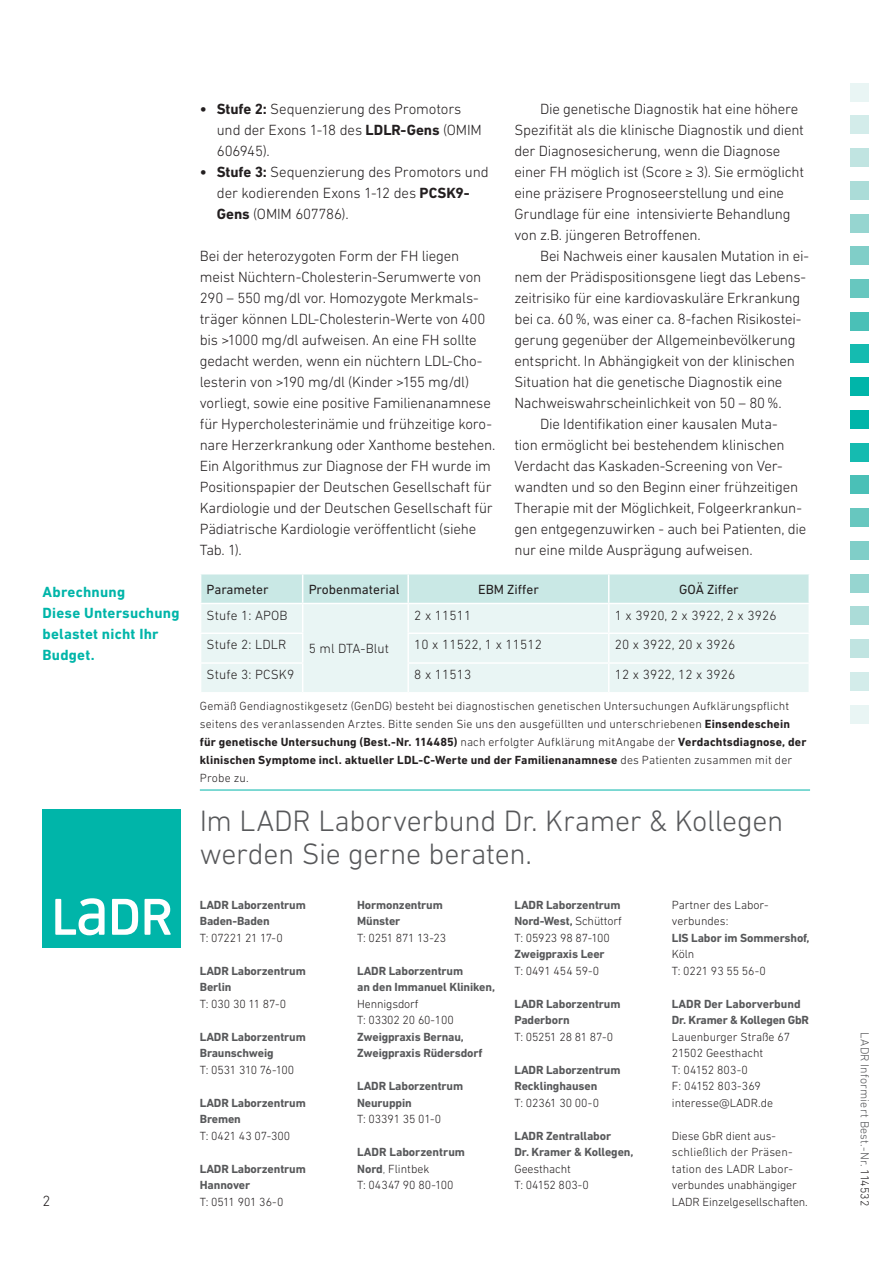
<style>
.page{position:relative;width:893px;height:1263px;background:#fff}
.page>*{position:absolute;margin:0;border:0;box-sizing:border-box;transform-origin:0 0}
.t1{font:300 30px/33px "DIN Next LT Pro";letter-spacing:-.01em;color:#57585a}
.Fließtext_10_Pt_Einr{font:300 15px/21px "DIN Next LT Pro";letter-spacing:-.015em;color:#231f20}
.Marginaltext_TÜRKIS{font:700 15px/21px "DIN Next LT Pro";letter-spacing:.015em;color:#00b5a9}
.t2{font:300 13.5px "DIN Next LT Pro";letter-spacing:.01em;color:#231f20}
.t3{font:13.5px "DIN Next LT Pro";color:#231f20}
.Tabellentext{font:300 12px/16.5px "DIN Next LT Pro";color:#231f20}
.t4{font:700 12px/16.5px "DIN Next LT Pro";letter-spacing:-.01em;color:#57585a}
.t5{font:300 12px "DIN Next LT Pro";letter-spacing:.01em;color:#57585a}
.Tabellentext-2{font:300 12px "DIN Next LT Pro";letter-spacing:-.025em;color:#231f20}
.Tabellentext-3{font:300 12px "DIN Next LT Pro";letter-spacing:-.02em;color:#231f20}
.s1{font-weight:700}
.s2{font-weight:700;color:#57585a}
.s3{color:#57585a}
.s4{font-weight:300;color:#231f20}
.s5{color:#231f20}
</style>
<div class="page">
<div style="left:850px;top:377px;width:19px;height:19px;background:#00b5a9"></div>
<div style="left:850px;top:410px;width:19px;height:19px;background:#00b5a9"></div>
<div style="left:850px;top:443px;width:19px;height:18px;background:#15bbb0"></div>
<div style="left:850px;top:345px;width:19px;height:18px;background:#15bbb0"></div>
<div style="left:850px;top:476px;width:19px;height:18px;background:#4ac0b7"></div>
<div style="left:850px;top:312px;width:19px;height:18px;background:#4ac0b7"></div>
<div style="left:850px;top:508px;width:19px;height:19px;background:#67c7bf"></div>
<div style="left:850px;top:279px;width:19px;height:19px;background:#67c7bf"></div>
<div style="left:850px;top:541px;width:19px;height:18px;background:#80cec8"></div>
<div style="left:850px;top:247px;width:19px;height:18px;background:#80cec8"></div>
<div style="left:850px;top:574px;width:19px;height:18px;background:#96d5d0"></div>
<div style="left:850px;top:214px;width:19px;height:18px;background:#96d5d0"></div>
<div style="left:850px;top:607px;width:19px;height:18px;background:#abdcd8"></div>
<div style="left:850px;top:181px;width:19px;height:18px;background:#abdcd8"></div>
<div style="left:850px;top:639px;width:19px;height:19px;background:#c0e4e1"></div>
<div style="left:850px;top:148px;width:19px;height:19px;background:#c0e4e1"></div>
<div style="left:850px;top:672px;width:19px;height:18px;background:#d3ecea"></div>
<div style="left:850px;top:116px;width:19px;height:18px;background:#d3ecea"></div>
<div style="left:850px;top:705px;width:19px;height:18px;background:#e9f5f4"></div>
<div style="left:850px;top:83px;width:19px;height:18px;background:#e9f5f4"></div>
<hr style="left:200px;top:790px;width:610px;height:1px;background:#00b5a9">
<div style="left:43px;top:809px;width:138px;height:138px;background:#00b5a9"></div>
<svg style="left:55px;top:898px;width:116px;height:37px"></svg>
<svg style="left:201px;top:574px;width:608px;height:118px;background:#e2f2f0"></svg>
<hr style="left:808px;top:664px;width:2px;height:28px;background:#fff">
<p class="Marginaltext_TÜRKIS" style="left:43px;top:581px;width:84px">Abrechnung</p>
<p class="Marginaltext_TÜRKIS" style="left:43px;top:602px;width:138px">Diese Untersuchung belastet nicht Ihr<br>Budget.</p>
<p class="Fließtext_10_Pt_Einr" style="left:43px;top:1190px;width:9px">2</p>
<p class="Fließtext_10_Pt_Einr" style="left:217px;top:98px;width:266px;text-indent:-17px"><span class="s1">• Stufe 2:</span> Sequenzierung des Promotors und der Exons 1-18 des <span class="s1">LDLR-Gens</span> (OMIM<br>606945).</p>
<p class="Fließtext_10_Pt_Einr" style="left:217px;top:161px;width:273px;text-indent:-17px"><span class="s1">• Stufe 3:</span> Sequenzierung des Promotors und der kodierenden Exons 1-12 des <span class="s1">PCSK9-<br>Gens</span> (OMIM 607786).</p>
<p class="Fließtext_10_Pt_Einr" style="left:200px;top:245px;width:297px">Bei der heterozygoten Form der FH liegen meist Nüchtern-Cholesterin-Serumwerte von 290 – 550 mg/dl vor. Homozygote Merkmals&shy;träger können LDL-Cholesterin-Werte von 400 bis &gt;1000 mg/dl aufweisen. An eine FH sollte gedacht werden, wenn ein nüchtern LDL-Cho&shy;lesterin von &gt;190 mg/dl (Kinder &gt;155 mg/dl) vorliegt, sowie eine positive Familienanamnese für Hypercholesterinämie und frühzeitige koro&shy;nare Herzerkrankung oder Xanthome bestehen.<br>Ein Algorithmus zur Diagnose der FH wurde im Positionspapier der Deutschen Gesellschaft für Kardiologie und der Deutschen Gesellschaft für Pädiatrische Kardiologie veröffentlicht (siehe Tab. 1).</p>
<p class="Fließtext_10_Pt_Einr" style="left:514px;top:98px;width:291px;text-indent:26px">Die genetische Diagnostik hat eine höhere Spezifität als die klinische Diagnostik und dient der Diagnosesicherung, wenn die Diagnose einer FH möglich ist (Score ≥ 3). Sie ermöglicht eine präzisere Prognoseerstellung und eine Grundlage für eine intensivierte Behandlung von z.B. jüngeren Betroffenen.</p>
<p class="Fließtext_10_Pt_Einr" style="left:514px;top:245px;width:296px;text-indent:26px">Bei Nachweis einer kausalen Mutation in ei&shy;nem der Prädispositionsgene liegt das Lebens&shy;zeitrisiko für eine kardiovaskuläre Erkrankung bei ca. 60%, was einer ca. 8-fachen Risikostei&shy;gerung gegenüber der Allgemeinbevölkerung entspricht. In Abhängigkeit von der klinischen Situation hat die genetische Diagnostik eine Nachweiswahrscheinlichkeit von 50 – 80%.</p>
<p class="Fließtext_10_Pt_Einr" style="left:514px;top:413px;width:293px;text-indent:26px">Die Identifikation einer kausalen Muta-<br>tion ermöglicht bei bestehendem klinischen Verdacht das Kaskaden-Screening von Ver&shy;wandten und so den Beginn einer frühzeitigen Therapie mit der Möglichkeit, Folgeerkrankun&shy;gen entgegenzuwirken - auch bei Patienten, die nur eine milde Ausprägung aufweisen.</p>
<p class="t3" style="left:207px;top:581px;width:63px">Parameter</p>
<p class="t3" style="left:309px;top:581px;width:92px">Probenmaterial</p>
<p class="t3" style="left:478px;top:581px;width:62px">EBM Ziffer</p>
<p class="t3" style="left:679px;top:581px;width:61px">GOÄ Ziffer</p>
<p class="t2" style="left:207px;top:607px;width:83px">Stufe 1: APOB</p>
<p class="t2" style="left:309px;top:641px;width:82px">5 ml DTA-Blut</p>
<p class="t2" style="left:414px;top:607px;width:59px">2 x 11511</p>
<p class="t2" style="left:615px;top:607px;width:163px">1 x 3920, 2 x 3922, 2 x 3926</p>
<p class="t2" style="left:207px;top:637px;width:81px">Stufe 2: LDLR</p>
<p class="t2" style="left:414px;top:637px;width:129px">10 x 11522, 1 x 11512</p>
<p class="t2" style="left:615px;top:637px;width:122px">20 x 3922, 20 x 3926</p>
<p class="t2" style="left:207px;top:667px;width:89px">Stufe 3: PCSK9</p>
<p class="t2" style="left:414px;top:667px;width:59px">8 x 11513</p>
<p class="t2" style="left:615px;top:667px;width:122px">12 x 3922, 12 x 3926</p>
<p class="Tabellentext" style="left:200px;top:697px;width:608px;line-height:18px">Gemäß Gendiagnostikgesetz (GenDG) besteht bei diagnostischen genetischen Untersuchungen Aufklärungspflicht seitens des veranlassenden Arztes. Bitte senden Sie uns den ausgefüllten und unterschriebenen <span class="s1">Einsendeschein für genetische Untersuchung (Best.-Nr. 114485)</span> nach erfolgter Aufklärung mitAngabe der <span class="s1">Verdachtsdiagnose, der klinischen Symptome incl. aktueller LDL-C-Werte und der Familienanamnese</span> des Patienten zusammen mit der Probe zu.</p>
<h1 class="t1" style="left:200px;top:804px;width:585px">Im LADR Laborverbund Dr. Kramer &amp; Kollegen werden Sie gerne beraten.</h1>
<p class="t4" style="left:200px;top:896px;width:107px">LADR Laborzentrum<br>Baden-Baden</p>
<p class="Tabellentext-3" style="left:200px;top:931px;width:84px">T: 07221 21 17-0</p>
<p class="t4" style="left:200px;top:962px;width:107px">LADR Laborzentrum<br>Berlin</p>
<p class="Tabellentext" style="left:200px;top:995px;width:88px">T: 030 30 11 87-0</p>
<p class="t4" style="left:200px;top:1028px;width:107px">LADR Laborzentrum<br>Braunschweig</p>
<p class="Tabellentext-2" style="left:200px;top:1063px;width:96px">T: 0531 310 76-100</p>
<p class="t4" style="left:200px;top:1094px;width:107px">LADR Laborzentrum<br>Bremen</p>
<p class="Tabellentext" style="left:200px;top:1127px;width:92px">T: 0421 43 07-300</p>
<p class="t4" style="left:200px;top:1160px;width:107px">LADR Laborzentrum<br>Hannover</p>
<p class="Tabellentext" style="left:200px;top:1193px;width:85px">T: 0511 901 36-0</p>
<p class="t4" style="left:357px;top:896px;width:87px">Hormonzentrum<br>Münster</p>
<p class="Tabellentext" style="left:357px;top:929px;width:90px">T: 0251 871 13-23</p>
<p class="t4" style="left:357px;top:962px;width:139px">LADR Laborzentrum<br>an den Immanuel Kliniken,</p>
<p class="Tabellentext" style="left:357px;top:995px;width:98px">Hennigsdorf<br>T: 03302 20 60-100</p>
<p class="t4" style="left:357px;top:1028px;width:127px">Zweigpraxis Bernau,<br>Zweigpraxis Rüdersdorf</p>
<p class="t4" style="left:357px;top:1078px;width:107px">LADR Laborzentrum<br>Neuruppin</p>
<p class="Tabellentext" style="left:357px;top:1111px;width:86px">T: 03391 35 01-0</p>
<p class="Tabellentext" style="left:357px;top:1144px;width:109px"><span class="s2">LADR Laborzentrum<br>Nord</span><span class="s3">,</span> Flintbek<br>T: 04347 90 80-100</p>
<p class="t4" style="left:514px;top:896px;width:109px;text-align:justify">LADR Laborzentrum Nord-West, <span class="s4">Schüttorf T: 05923 98 87-100</span></p>
<p class="t4" style="left:514px;top:946px;width:92px">Zweigpraxis Leer</p>
<p class="Tabellentext" style="left:514px;top:962px;width:86px">T: 0491 454 59-0</p>
<p class="t4" style="left:514px;top:995px;width:107px">LADR Laborzentrum<br>Paderborn</p>
<p class="Tabellentext" style="left:514px;top:1028px;width:100px">T: 05251 28 81 87-0</p>
<p class="t4" style="left:514px;top:1061px;width:107px">LADR Laborzentrum<br>Recklinghausen</p>
<p class="Tabellentext" style="left:514px;top:1094px;width:86px">T: 02361 30 00-0</p>
<p class="t4" style="left:514px;top:1127px;width:120px">LADR Zentrallabor<br>Dr. Kramer &amp; Kollegen,</p>
<p class="Tabellentext" style="left:514px;top:1160px;width:76px">Geesthacht<br>T: 04152 803-0</p>
<p class="Tabellentext" style="left:672px;top:896px;width:97px">Partner des Labor&shy;verbundes:</p>
<p class="t4" style="left:672px;top:929px;width:139px">LIS Labor im Sommershof,</p>
<p class="Tabellentext" style="left:672px;top:946px;width:96px">Köln<br>T: 0221 93 55 56-0</p>
<p class="t4" style="left:672px;top:995px;width:139px">LADR Der Laborverbund<br>Dr. Kramer &amp; Kollegen GbR</p>
<p class="Tabellentext" style="left:672px;top:1028px;width:120px">Lauenburger Straße 67<br>21502 Geesthacht<br>T: 04152 803-0<br>F: 04152 803-369 interesse@LADR.de</p>
<p class="Tabellentext" style="left:672px;top:1127px;width:138px">Diese GbR dient aus&shy;schließlich der Präsen&shy;tation des LADR Labor&shy;verbundes unabhängiger<br>LADR Einzelgesellschaften.</p>
<p class="t5" style="left:872px;top:1032px;width:176px;rotate:90deg">LADR Informiert Best.-Nr. <span class="s5">114532</span></p>
</div>
